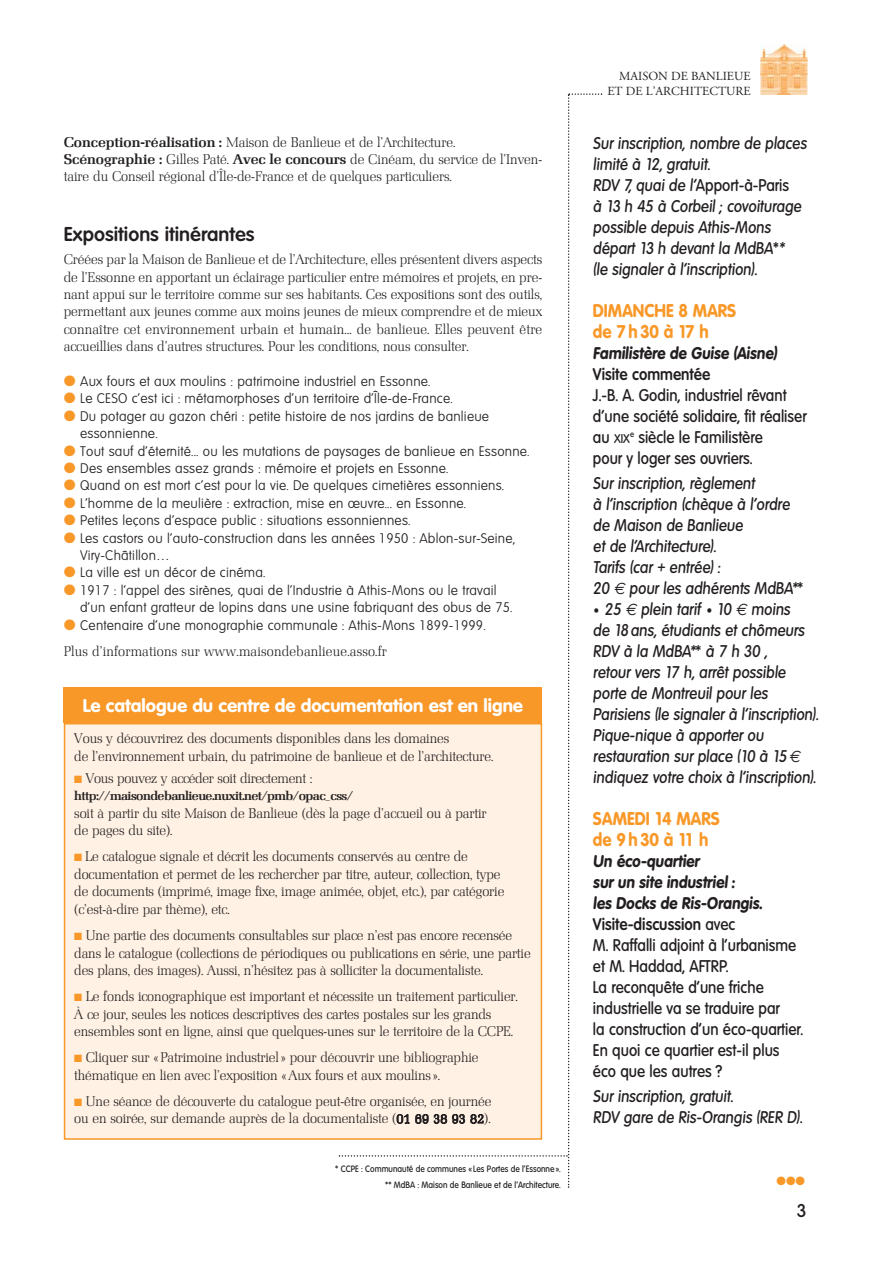
<style>
.page{position:relative;width:893px;height:1263px;background:#fff}
.page>*{position:absolute;margin:0;border:0;box-sizing:border-box;transform-origin:0 0}
.t1{font:600 19.5px "Volkswagen";color:#231f20}
.t2{font:700 18px/21px "Volkswagen";color:#f89828;scale:.9 1}
.t3{font:700 18px "Volkswagen";color:#fff}
.t4{font:500 18px "Volkswagen";color:#231f20}
.t5{font:italic 500 16.5px/21px "Volkswagen";color:#231f20;scale:.9 1}
.t6{font:500 16.5px/21px "Volkswagen";color:#231f20;scale:.9 1}
.t7{font:italic 700 16.5px "Volkswagen";color:#231f20;scale:.9 1}
.t8{font:600 16.5px "Volkswagen";color:#231f20;scale:.9 1}
.t9{font:300 13.5px/17.5px "Marseille";letter-spacing:-.005em;color:#231f20}
.t10{font:300 13.5px/17.4px "Volkswagen";letter-spacing:.015em;color:#231f20}
.t11{font:300 13.5px "Marseille";letter-spacing:.015em;color:#231f20}
.t12{font:12.3px/14.9px "Adobe Garamond";color:#231f20;text-align:right}
.t13{font:500 12.3px "Volkswagen";color:#231f20;scale:.9 1}
.t14{font:600 12px "Marseille";letter-spacing:-.04em;color:#231f20}
.t15{font:12px "Zapf Dingbats";color:#f89828}
.t16{font:500 9px/16.5px "Volkswagen";color:#231f20;text-align:right;scale:.9 1}
.s1{font-weight:600}
.s2{color:#f89828}
.s3{font-style:normal}
.s4{font-size:16.5px}
.s5{font-family:"Euro Sans";font-weight:400}
.s6{font-style:normal;font-size:36px}
.s7{font-size:36px}
.s8{font-weight:700;font-style:italic}
</style>
<div class="page">
<svg style="left:760px;top:44px;width:48px;height:50px"></svg>
<img style="left:761px;top:45px;width:46px;height:49px">
<svg style="left:339px;top:93px;width:263px;height:1095px"></svg>
<div style="left:291px;top:1163px;width:272px;height:38px;background:#fff"></div>
<div style="left:65px;top:724px;width:476px;height:415px;background:#fff1e3"></div>
<div style="left:64px;top:723px;width:478px;height:417px;border:2px solid #f89828"></div>
<div style="left:64px;top:687px;width:478px;height:36px;background:#f89828"></div>
<p class="t9" style="left:64px;top:134px;width:480px"><span class="s1">Conception-réalisation :</span> Maison de Banlieue et de l’Architecture.<br><span class="s1">Scénographie :</span> Gilles Paté. <span class="s1">Avec le concours</span> de Cinéam, du service de l’Inven&shy;taire du Conseil régional d’Île-de-France et de quelques particuliers.</p>
<h1 class="t1" style="left:64px;top:225px;width:192px">Expositions itinérantes</h1>
<p class="t9" style="left:64px;top:251px;width:480px;text-align:justify">Créées par la Maison de Banlieue et de l’Architecture, elles présentent divers aspects de l’Essonne en apportant un éclairage particulier entre mémoires et projets, en pre&shy;nant appui sur le territoire comme sur ses habitants. Ces expositions sont des outils, permettant aux jeunes comme aux moins jeunes de mieux comprendre et de mieux connaître cet environnement urbain et humain... de banlieue. Elles peuvent être accueillies dans d’autres structures. Pour les conditions, nous consulter.</p>
<p class="t10" style="left:64px;top:373px;width:368px"><span class="s2">●</span> Aux fours et aux moulins : patrimoine industriel en Essonne.</p>
<p class="t10" style="left:64px;top:391px;width:390px"><span class="s2">●</span> Le CESO c'est ici : métamorphoses d'un territoire d'Île-de-France.</p>
<p class="t10" style="left:80px;top:408px;width:411px;text-indent:-16px"><span class="s2">●</span> Du potager au gazon chéri : petite histoire de nos jardins de banlieue essonnienne.</p>
<p class="t10" style="left:64px;top:443px;width:467px"><span class="s2">●</span> Tout sauf d'éternité... ou les mutations de paysages de banlieue en Essonne.</p>
<p class="t10" style="left:64px;top:460px;width:386px"><span class="s2">●</span> Des ensembles assez grands : mémoire et projets en Essonne.</p>
<p class="t10" style="left:64px;top:478px;width:442px"><span class="s2">●</span> Quand on est mort c'est pour la vie. De quelques cimetières essonniens.</p>
<p class="t10" style="left:64px;top:495px;width:404px"><span class="s2">●</span> L'homme de la meulière : extraction, mise en œuvre... en Essonne.</p>
<p class="t10" style="left:64px;top:512px;width:348px"><span class="s2">●</span> Petites leçons d’espace public : situations essonniennes.</p>
<p class="t10" style="left:80px;top:530px;width:437px;text-indent:-16px"><span class="s2">●</span> Les castors ou l’auto-construction dans les années 1950 : Ablon-sur-Seine,<br>Viry-Châtillon…</p>
<p class="t10" style="left:64px;top:565px;width:203px"><span class="s2">●</span> La ville est un décor de cinéma.</p>
<p class="t10" style="left:80px;top:582px;width:434px;text-indent:-16px"><span class="s2">●</span> 1917 : l’appel des sirènes, quai de l’Industrie à Athis-Mons ou le travail d’un enfant gratteur de lopins dans une usine fabriquant des obus de 75.</p>
<p class="t10" style="left:64px;top:617px;width:423px"><span class="s2">●</span> Centenaire d'une monographie communale : Athis-Mons 1899-1999.</p>
<p class="t11" style="left:64px;top:645px;width:324px">Plus d’informations sur www.maisondebanlieue.asso.fr</p>
<h2 class="t3" style="left:83px;top:698px;width:442px">Le catalogue du centre de documentation est en ligne</h2>
<p class="t9" style="left:74px;top:730px;width:421px">Vous y découvrirez des documents disponibles dans les domaines<br>de l'environnement urbain, du patrimoine de banlieue et de l'architecture.</p>
<p class="t9" style="left:74px;top:770px;width:240px"><span class="s2">■</span> Vous pouvez y accéder soit directement :</p>
<p class="t14" style="left:74px;top:790px;width:280px">http://maisondebanlieue.nuxit.net/pmb/opac_css/</p>
<p class="t9" style="left:74px;top:805px;width:414px">soit à partir du site Maison de Banlieue (dès la page d’accueil ou à partir de pages du site).</p>
<p class="t9" style="left:74px;top:848px;width:432px"><span class="s2">■</span> Le catalogue signale et décrit les documents conservés au centre de documentation et permet de les rechercher par titre, auteur, collection, type de documents (imprimé, image fixe, image animée, objet, etc.), par catégorie (c'est-à-dire par thème), etc.</p>
<p class="t9" style="left:74px;top:927px;width:458px"><span class="s2">■</span> Une partie des documents consultables sur place n'est pas encore recensée dans le catalogue (collections de périodiques ou publications en série, une partie des plans, des images). Aussi, n’hésitez pas à solliciter la documentaliste.</p>
<p class="t9" style="left:74px;top:988px;width:445px"><span class="s2">■</span> Le fonds iconographique est important et nécessite un traitement particulier.<br>À ce jour, seules les notices descriptives des cartes postales sur les grands ensembles sont en ligne, ainsi que quelques-unes sur le territoire de la CCPE.</p>
<p class="t9" style="left:74px;top:1049px;width:406px"><span class="s2">■</span> Cliquer sur « Patrimoine industriel » pour découvrir une bibliographie thématique en lien avec l’exposition « Aux fours et aux moulins ».</p>
<p class="t9" style="left:74px;top:1093px;width:419px"><span class="s2">■</span> Une séance de découverte du catalogue peut-être organisée, en journée ou en soirée, sur demande auprès de la documentaliste (01 69 38 93 82).</p>
<p class="t16" style="left:335px;top:1161px;width:252px">* CCPE : Communauté de communes « Les Portes de l’Essonne ». ** MdBA : Maison de Banlieue et de l’Architecture.</p>
<p class="t12" style="left:607px;top:70px;width:145px">MAISON DE BANLIEUE<br>ET DE L’ARCHITECTURE</p>
<p class="t5" style="left:593px;top:133px;width:239px">Sur inscription, nombre de places limité à 12, gratuit.<br>RDV 7, quai de l’<span class="s3">Apport-à-Paris<br></span>à 13 h 45 à Corbeil ; covoiturage possible depuis Athis-Mons départ 13 h devant la MdBA<span class="s3">*</span>*<br>(le signaler à l’inscription).</p>
<h2 class="t2" style="left:593px;top:301px;width:160px">DIMANCHE 8 MARS de 7 h 30 à 17 h</h2>
<p class="t7" style="left:593px;top:346px;width:206px">Familistère de Guise (Aisne)</p>
<p class="t8" style="left:593px;top:367px;width:132px">Visite commentée</p>
<p class="t6" style="left:593px;top:385px;width:239px">J.-B. A. Godin, industriel rêvant d’une société solidaire, fit réaliser</p>
<p class="t13" style="left:593px;top:433px;width:43px"><span class="s4">au</span> XIX</p>
<p class="t6" style="left:593px;top:427px;width:190px;text-indent:37px"><sup>e</sup> siècle le Familistère pour y loger ses ouvriers.</p>
<p class="t5" style="left:593px;top:474px;width:235px">Sur inscription, règlement<br>à l’inscription (chèque à l’ordre de Maison de Banlieue<br>et de l’Architecture).<br>Tarifs (car + entrée) :<br>20 <span class="s5">€</span> pour les adhérents MdBA*<span class="s3">*</span></p>
<p class="t5" style="left:593px;top:600px;width:252px"><span class="s6">•</span> 25 <span class="s5">€</span> plein tarif <span class="s7">•</span> 10 <span class="s5">€</span> moins<br>de 18ans, étudiants et chômeurs<br>RDV à la MdBA*<span class="s3">*</span> à 7 h 30 ,<br>retour vers 17 h, arrêt possible porte de Montreuil pour les<br>Parisiens (le signaler à l’inscription).<br>Pique-nique à apporter ou restauration sur place (10 à 15<span class="s5">€ </span>indiquez votre choix à l’inscription).</p>
<h2 class="t2" style="left:593px;top:809px;width:142px">SAMEDI 14 MARS de 9 h 30 à 11 h</h2>
<p class="t6" style="left:593px;top:852px;width:235px"><span class="s8">Un éco-quartier<br>sur un site industriel :<br>les Docks de Ris-Orangis.<br></span><span class="s1">Visite-discussion</span> avec<br>M. Raffalli adjoint à l’urbanisme et M. Haddad, AFTRP.<br>La reconquête d’une friche industrielle va se traduire par<br>la construction d’un éco-quartier.<br>En quoi ce quartier est-il plus éco que les autres ?</p>
<p class="t5" style="left:593px;top:1087px;width:234px">Sur inscription, gratuit.<br>RDV gare de Ris-Orangis (RER D).</p>
<p class="t15" style="left:777px;top:1175px;width:30px">●●●</p>
<h2 class="t4" style="left:796px;top:1202px;width:12px">3</h2>
</div>
